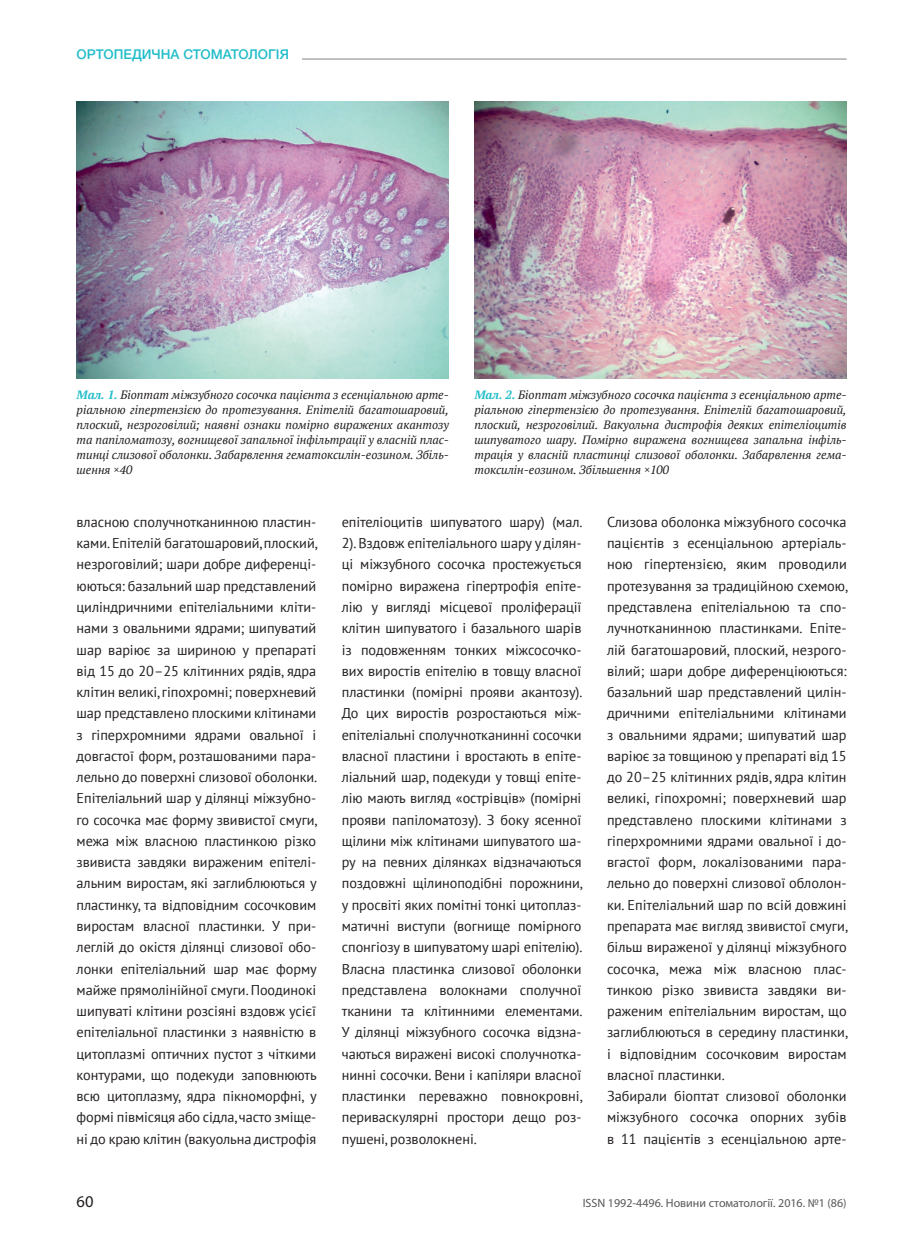
<style>
.page{position:relative;width:902px;height:1259px;background:#fff}
.page>*{position:absolute;margin:0;border:0;box-sizing:border-box;transform-origin:0 0}
.t1{font:16.5px "Myriad Pro";color:#231f20}
._08_Текст{font:14.25px/21.3px "PT Sans";letter-spacing:-.005em;color:#231f20;text-align:justify}
.t2{font:500 13.5px "Helvetica Neue LTW1 G";color:#21bdc9}
.МАЛЮНОК{font:italic 12px/15px "PT Serif";color:#231f20;text-align:justify}
.t3{font:12px "Myriad Pro";color:#57585a}
.s1{font-weight:700;color:#21bdc9}
</style>
<div class="page">
<hr style="left:77px;top:59px;width:769px;height:1px;background:#808285">
<div style="left:77px;top:40px;width:224px;height:27px;background:#fff"></div>
<img style="left:77px;top:102px;width:372px;height:276px">
<img style="left:474px;top:102px;width:372px;height:276px">
<p class="t2" style="left:77px;top:46px;width:214px">ОРТОПЕДИЧНА СТОМАТОЛОГІЯ</p>
<p class="МАЛЮНОК" style="left:77px;top:387px;width:374px"><span class="s1">Мал. 1.</span> Біоптат міжзубного сосочка пацієнта з есенціальною арте&shy;ріальною гіпертензією до протезування. Епітелій багатошаровий, плоский, незроговілий; наявні ознаки помірно виражених акантозу та папіломатозу, вогнищевої запальної інфільтрації у власній плас&shy;тинці слизової оболонки. Забарвлення гематоксилін-еозином. Збіль&shy;шення ×40</p>
<p class="МАЛЮНОК" style="left:474px;top:387px;width:374px"><span class="s1">Мал. 2.</span> Біоптат міжзубного сосочка пацієнта з есенціальною арте&shy;ріальною гіпертензією до протезування. Епітелій багатошаровий, плоский, незроговілий. Вакуольна дистрофія деяких епітеліоцитів шипуватого шару. Помірно виражена вогнищева запальна інфіль&shy;трація у власній пластинці слизової оболонки. Забарвлення гема&shy;токсилін-еозином. Збільшення ×100</p>
<p class="_08_Текст" style="left:77px;top:511px;width:242px">власною сполучнотканинною пластин&shy;ками. Епітелій багатошаровий, плоский, незроговілий; шари добре диференці&shy;юються: базальний шар представлений циліндричними епітеліальними кліти&shy;нами з овальними ядрами; шипуватий шар варіює за шириною у препараті від 15 до 20–25 клітинних рядів, ядра клітин великі, гіпохромні; поверхневий шар представлено плоскими клітинами з гіперхромними ядрами овальної і довгастої форм, розташованими пара&shy;лельно до поверхні слизової оболонки.<br>Епітеліальний шар у ділянці міжзубно&shy;го сосочка має форму звивистої смуги, межа між власною пластинкою різко звивиста завдяки вираженим епітелі&shy;альним виростам, які заглиблюються у пластинку, та відповідним сосочковим виростам власної пластинки. У при&shy;леглій до окістя ділянці слизової обо&shy;лонки епітеліальний шар має форму майже прямолінійної смуги. Поодинокі шипуваті клітини розсіяні вздовж усієї епітеліальної пластинки з наявністю в цитоплазмі оптичних пустот з чіткими контурами, що подекуди заповнюють всю цитоплазму, ядра пікноморфні, у формі півмісяця або сідла, часто зміще&shy;ні до краю клітин (вакуольна дистрофія</p>
<p class="_08_Текст" style="left:342px;top:511px;width:242px">епітеліоцитів шипуватого шару) (мал.<br>2). Вздовж епітеліального шару у ділян&shy;ці міжзубного сосочка простежується помірно виражена гіпертрофія епіте&shy;лію у вигляді місцевої проліферації клітин шипуватого і базального шарів із подовженням тонких міжсосочко&shy;вих виростів епітелію в товщу власної пластинки (помірні прояви акантозу).<br>До цих виростів розростаються між&shy;епітеліальні сполучнотканинні сосочки власної пластини і вростають в епіте&shy;ліальний шар, подекуди у товщі епіте&shy;лію мають вигляд «острівців» (помірні прояви папіломатозу). З боку ясенної щілини між клітинами шипуватого ша&shy;ру на певних ділянках відзначаються поздовжні щілиноподібні порожнини, у просвіті яких помітні тонкі цитоплаз&shy;матичні виступи (вогнище помірного спонгіозу в шипуватому шарі епітелію).<br>Власна пластинка слизової оболонки представлена волокнами сполучної тканини та клітинними елементами.<br>У ділянці міжзубного сосочка відзна&shy;чаються виражені високі сполучнотка&shy;нинні сосочки. Вени і капіляри власної пластинки переважно повнокровні, периваскулярні простори дещо роз&shy;пушені, розволокнені.</p>
<p class="_08_Текст" style="left:607px;top:511px;width:242px">Слизова оболонка міжзубного сосочка пацієнтів з есенціальною артеріаль&shy;ною гіпертензією, яким проводили протезування за традиційною схемою, представлена епітеліальною та спо&shy;лучнотканинною пластинками. Епіте&shy;лій багатошаровий, плоский, незрого&shy;вілий; шари добре диференціюються: базальний шар представлений цилін&shy;дричними епітеліальними клітинами з овальними ядрами; шипуватий шар варіює за товщиною у препараті від 15 до 20–25 клітинних рядів, ядра клітин великі, гіпохромні; поверхневий шар представлено плоскими клітинами з гіперхромними ядрами овальної і до&shy;вгастої форм, локалізованими пара&shy;лельно до поверхні слизової облолон&shy;ки. Епітеліальний шар по всій довжині препарата має вигляд звивистої смуги, більш вираженої у ділянці міжзубного сосочка, межа між власною плас&shy;тинкою різко звивиста завдяки ви&shy;раженим епітеліальним виростам, що заглиблюються в середину пластинки, і відповідним сосочковим виростам власної пластинки.</p>
<p class="_08_Текст" style="left:607px;top:1085px;width:241px">Забирали біоптат слизової оболонки міжзубного сосочка опорних зубів в 11 пацієнтів з есенціальною арте-</p>
<p class="t1" style="left:77px;top:1191px;width:18px">60</p>
<p class="t3" style="left:582px;top:1196px;width:265px">ISSN 1992-4496. Новини стоматології. 2016. №1 (86)</p>
</div>
